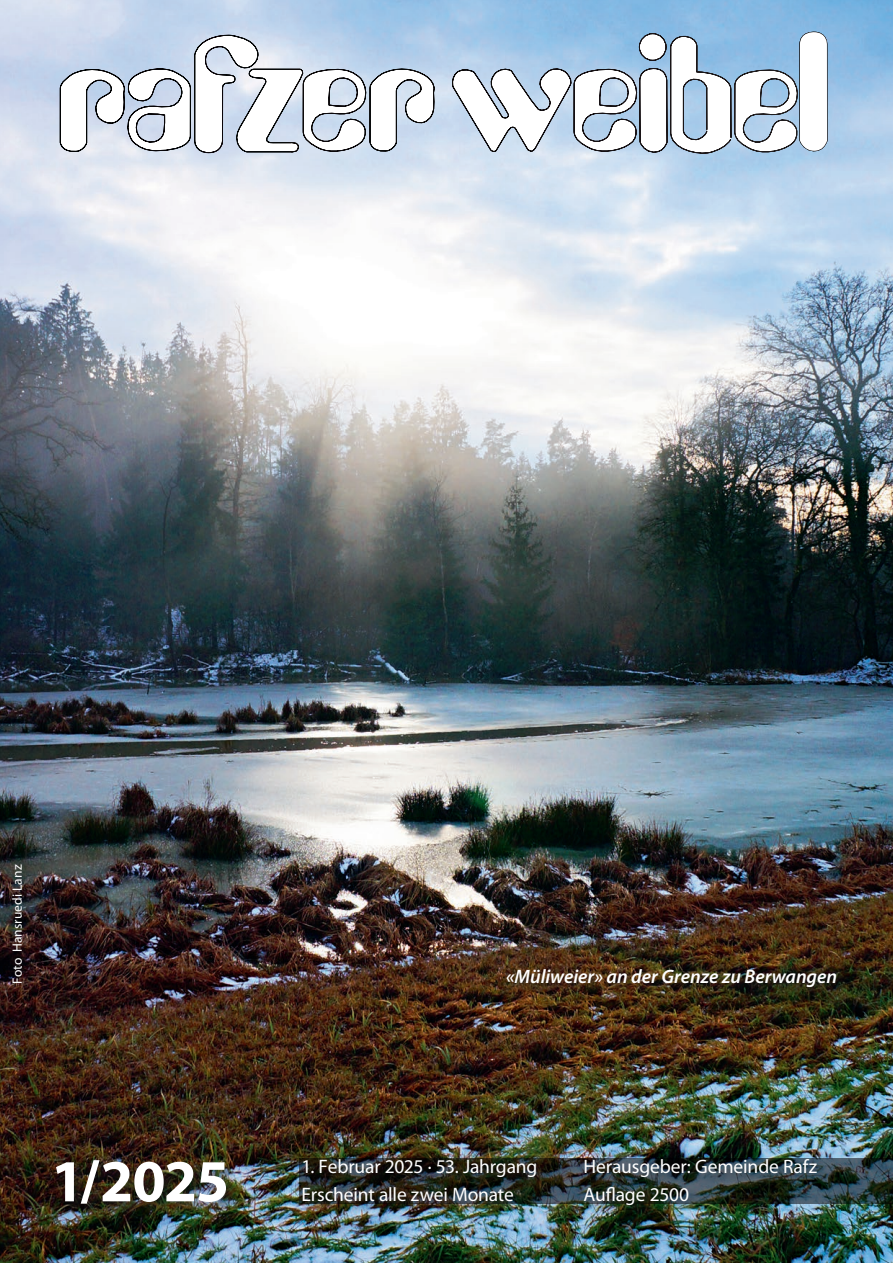
<style>
.page{position:relative;width:893px;height:1263px;background:#fff}
.page>*{position:absolute;margin:0;border:0;box-sizing:border-box;transform-origin:0 0}
.t1{font:700 60px "Myriad Pro";color:#fff}
.t2{font:19.5px/28.5px "Myriad Pro";letter-spacing:-.005em;color:#fff}
.t3{font:italic 600 19.5px "Myriad Pro";color:#fff}
.t4{font:13.5px "Myriad Pro";color:#fff}
</style>
<div class="page">
<img style="left:0;top:0;width:893px;height:1263px">
<div style="left:505px;top:967px;width:345px;height:33px;background:#231f20;opacity:.5"></div>
<svg style="left:299px;top:1158px;width:594px;height:45px;background:#2e3c40"></svg>
<svg style="left:60px;top:0;width:768px;height:156px"></svg>
<svg style="left:799px;top:0;width:29px;height:152px"></svg>
<div style="left:301px;top:1157px;width:249px;height:58px;background:#231f20;opacity:.5"></div>
<div style="left:583px;top:1157px;width:248px;height:61px;background:#231f20;opacity:.5"></div>
<div style="left:54px;top:1158px;width:186px;height:59px;background:#231f20;opacity:.5"></div>
<p class="t4" style="left:9px;top:983px;width:120px;rotate:-90deg">Foto Hansruedi Lanz</p>
<h1 class="t1" style="left:51px;top:1142px;width:180px">1/2025</h1>
<p class="t3" style="left:506px;top:964px;width:333px">«Müliweier» an der Grenze zu Berwangen</p>
<p class="t2" style="left:302px;top:1152px;width:237px">1. Februar 2025 · 53. Jahrgang<br>Erscheint alle zwei Monate</p>
<p class="t2" style="left:583px;top:1152px;width:235px">Herausgeber: Gemeinde Rafz</p>
<p class="t2" style="left:583px;top:1180px;width:107px">Auflage 2500</p>
</div>
